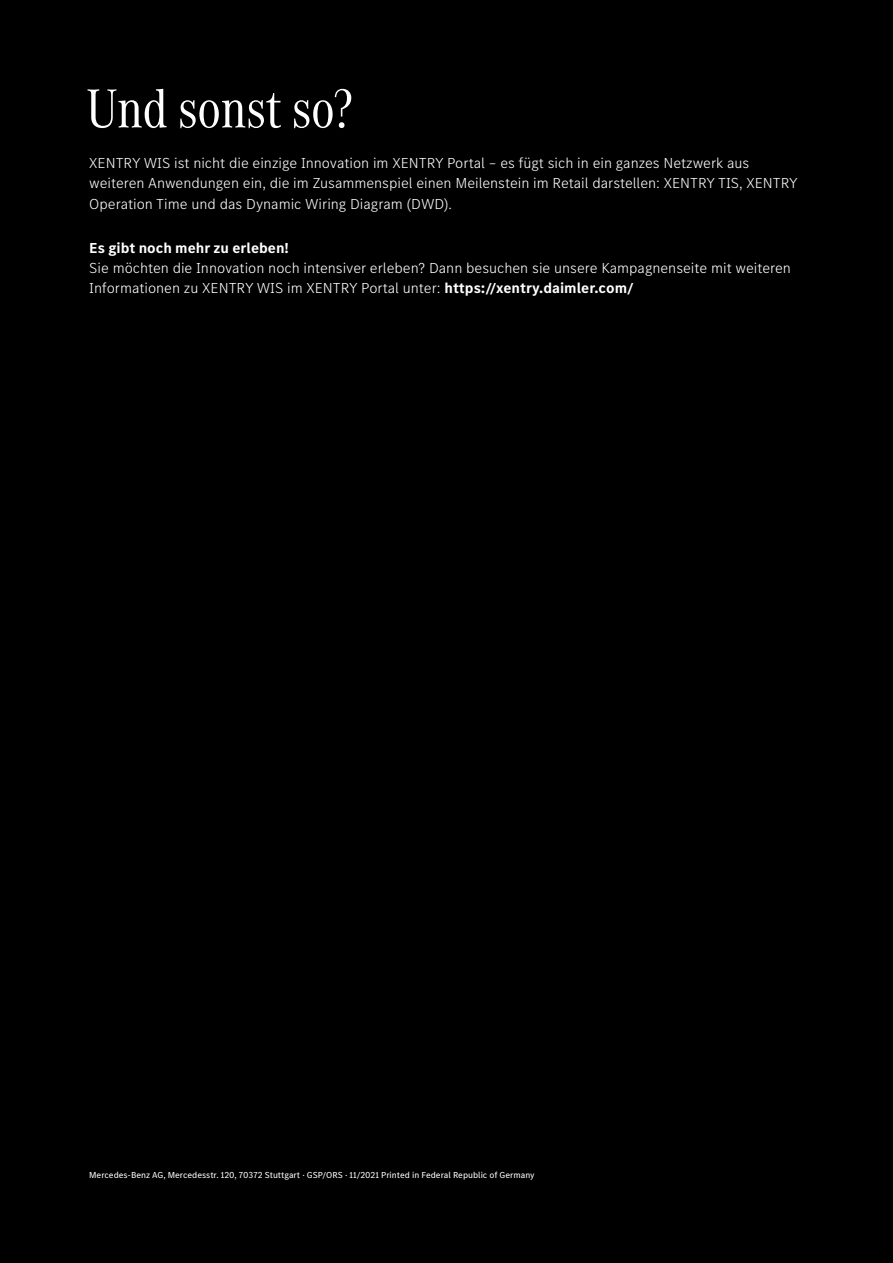
<style>
.page{position:relative;width:893px;height:1263px;background:#000}
.page>*{position:absolute;margin:0;border:0;box-sizing:border-box;transform-origin:0 0}
.t1{font:57px "MB Corpo A Title Cond";color:#fff}
.t2{font:300 15px/20.2px "MB Corpo S Text";color:#fff}
.t3{font:700 15px "MB Corpo S Text";color:#fff}
.t4{font:9px "MB Corpo S Text";color:#fff}
.s1{font-weight:700}
</style>
<div class="page">
<h1 class="t1" style="left:86px;top:71px;width:268px">Und sonst so?</h1>
<p class="t2" style="left:89px;top:152px;width:710px">XENTRY WIS ist nicht die einzige Innovation im XENTRY Portal – es fügt sich in ein ganzes Netzwerk aus weiteren Anwendungen ein, die im Zusammenspiel einen Meilenstein im Retail darstellen: XENTRY TIS, XENTRY<br>Operation Time und das Dynamic Wiring Diagram (DWD).</p>
<p class="t3" style="left:89px;top:238px;width:201px">Es gibt noch mehr zu erleben!</p>
<p class="t2" style="left:89px;top:257px;width:703px">Sie möchten die Innovation noch intensiver erleben? Dann besuchen sie unsere Kampagnenseite mit weiteren<br>Informationen zu XENTRY WIS im XENTRY Portal unter: <span class="s1">https://xentry.daimler.com/</span></p>
<p class="t4" style="left:89px;top:1169px;width:447px">Mercedes-Benz AG, Mercedesstr. 120, 70372 Stuttgart · GSP/ORS · 11/2021 Printed in Federal Republic of Germany</p>
</div>
